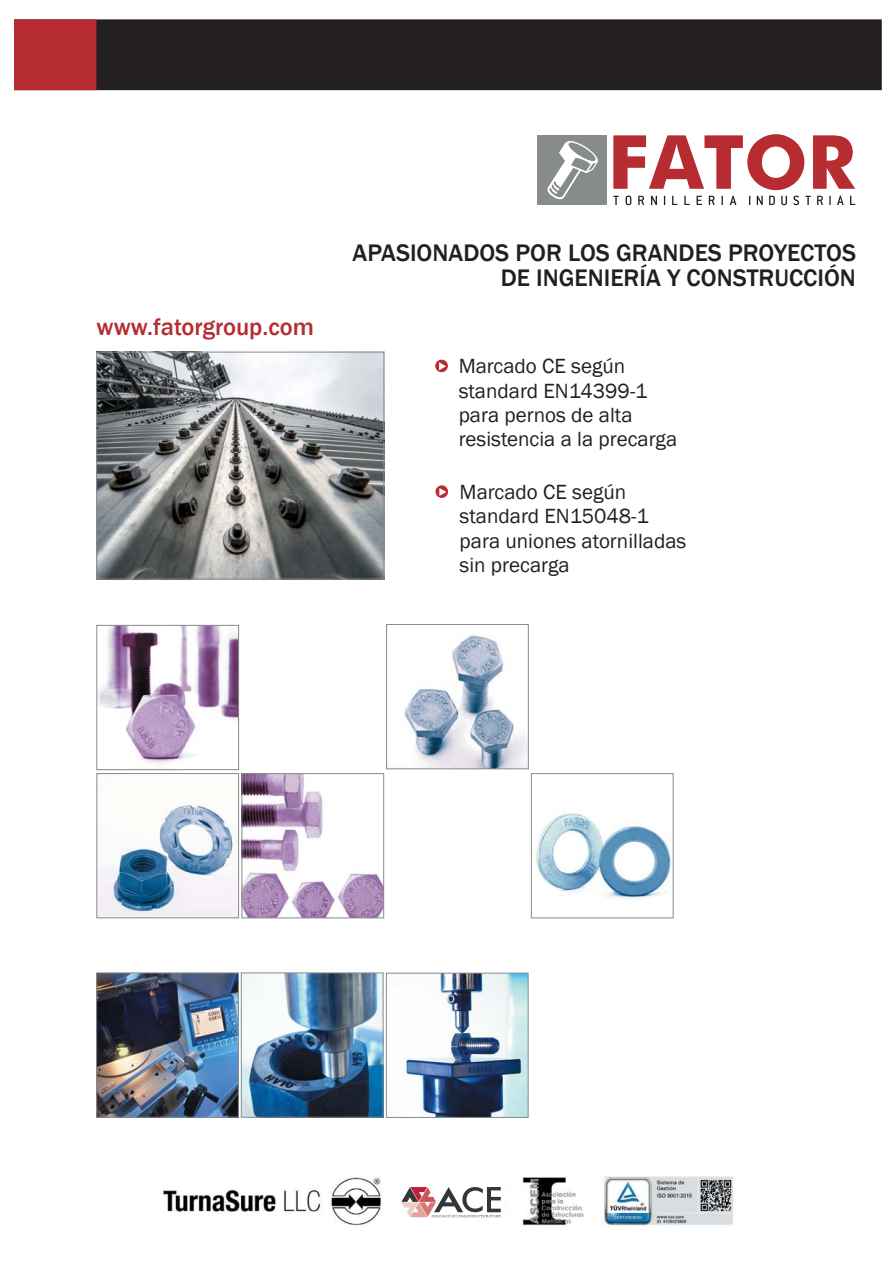
<style>
.page{position:relative;width:893px;height:1263px;background:#fff}
.page>*{position:absolute;margin:0;border:0;box-sizing:border-box;transform-origin:0 0}
.t1{font:500 24.6px/24.6px "Franklin Gothic";color:#231f20;text-align:right}
.t2{font:500 24.45px "Franklin Gothic";color:#b62c30}
.t3{font:21.15px/24.5px "Franklin Gothic";color:#231f20}
</style>
<div class="page">
<img style="left:163px;top:1176px;width:570px;height:51px">
<svg style="left:436px;top:486px;width:11px;height:11px"></svg>
<div style="left:436px;top:486px;width:12px;height:11px;border:1px solid #b62c30;border-radius:50%"></div>
<svg style="left:440px;top:489px;width:5px;height:6px"></svg>
<div style="left:436px;top:360px;width:11px;height:12px;background:#b62c30;border-radius:50%"></div>
<div style="left:436px;top:360px;width:11px;height:12px;border:1px solid #b62c30;border-radius:50%"></div>
<svg style="left:439px;top:363px;width:6px;height:7px"></svg>
<svg style="left:613px;top:196px;width:6px;height:9px"></svg>
<svg style="left:625px;top:196px;width:6px;height:9px"></svg>
<svg style="left:638px;top:196px;width:6px;height:9px"></svg>
<svg style="left:651px;top:196px;width:6px;height:9px"></svg>
<svg style="left:672px;top:196px;width:5px;height:9px"></svg>
<svg style="left:684px;top:196px;width:6px;height:9px"></svg>
<svg style="left:696px;top:196px;width:6px;height:9px"></svg>
<svg style="left:709px;top:196px;width:6px;height:9px"></svg>
<svg style="left:721px;top:196px;width:2px;height:9px"></svg>
<svg style="left:730px;top:196px;width:6px;height:9px"></svg>
<svg style="left:757px;top:196px;width:6px;height:9px"></svg>
<svg style="left:769px;top:196px;width:6px;height:9px"></svg>
<svg style="left:781px;top:196px;width:6px;height:9px"></svg>
<svg style="left:793px;top:196px;width:6px;height:9px"></svg>
<svg style="left:805px;top:196px;width:6px;height:9px"></svg>
<svg style="left:817px;top:196px;width:6px;height:9px"></svg>
<svg style="left:829px;top:196px;width:2px;height:9px"></svg>
<svg style="left:837px;top:196px;width:7px;height:9px"></svg>
<svg style="left:850px;top:196px;width:5px;height:9px"></svg>
<svg style="left:613px;top:134px;width:242px;height:56px"></svg>
<div style="left:537px;top:135px;width:69px;height:70px;background:#878b8b"></div>
<svg style="left:547px;top:141px;width:51px;height:59px"></svg>
<img style="left:98px;top:354px;width:284px;height:224px">
<img style="left:96px;top:624px;width:578px;height:494px">
<img style="left:388px;top:626px;width:139px;height:141px">
<div style="left:386px;top:624px;width:143px;height:145px;border:1px solid #878b8b"></div>
<div style="left:96px;top:352px;width:288px;height:228px;border:1px solid #878b8b"></div>
<div style="left:15px;top:20px;width:866px;height:70px;background:#231f20"></div>
<div style="left:15px;top:20px;width:81px;height:70px;background:#b62c30"></div>
<div style="left:14px;top:20px;width:82px;height:70px;border:1px solid #b62c30"></div>
<div style="left:398px;top:1172px;width:106px;height:54px;background:#fff"></div>
<svg style="left:401px;top:1187px;width:100px;height:30px"></svg>
<p class="t2" style="left:97px;top:312px;width:219px">www.fatorgroup.com</p>
<p class="t1" style="left:352px;top:240px;width:505px">APASIONADOS POR LOS GRANDES PROYECTOS<br>DE INGENIERÍA Y CONSTRUCCIÓN</p>
<p class="t3" style="left:459px;top:354px;width:220px">Marcado CE según standard EN14399-1 para pernos de alta resistencia a la precarga</p>
<p class="t3" style="left:460px;top:479px;width:228px">Marcado CE según standard EN15048-1 para uniones atornilladas sin precarga</p>
</div>
